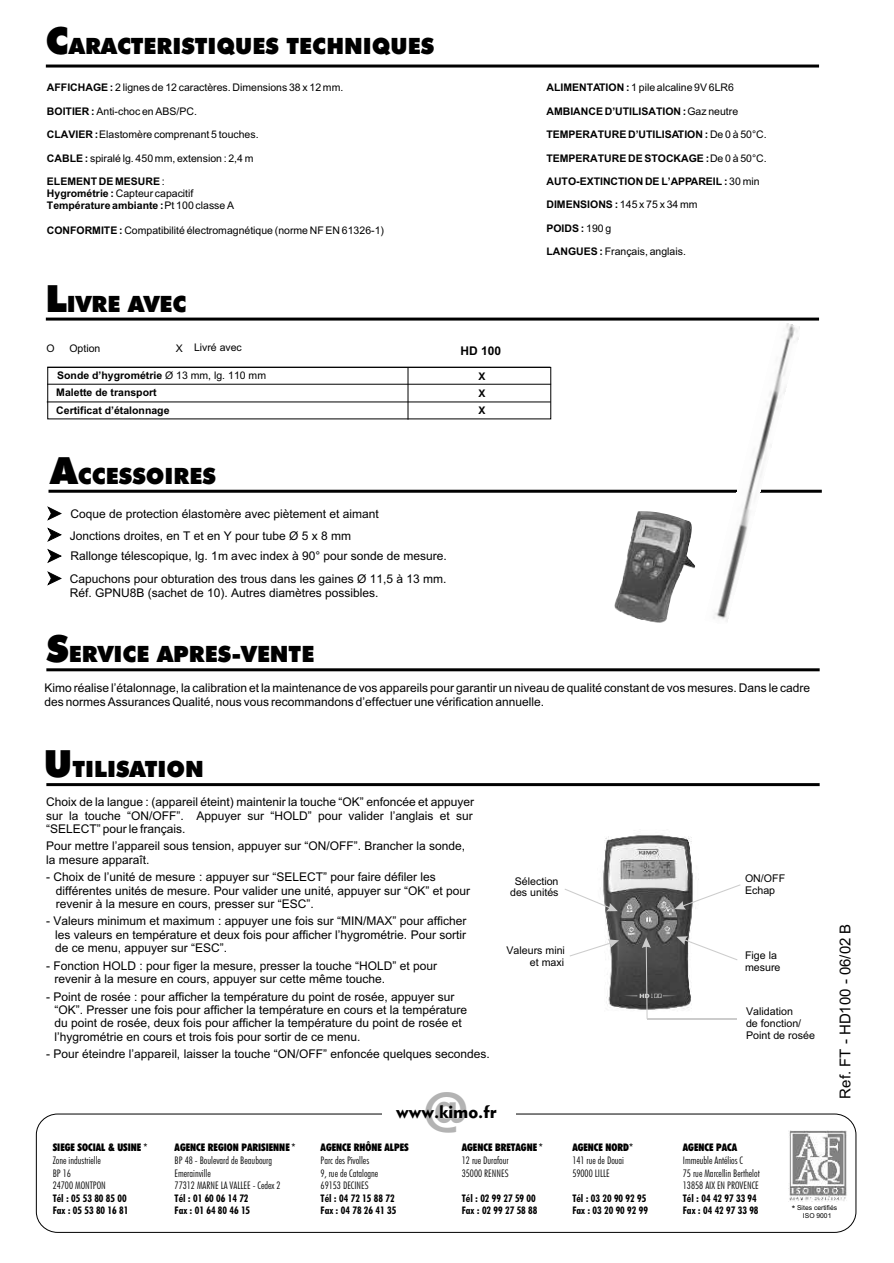
<style>
.page{position:relative;width:894px;height:1263px;background:#fff}
.page>*{position:absolute;margin:0;border:0;box-sizing:border-box;transform-origin:0 0}
.t1{font:800 45px "Albertus";color:#b3b3b3}
.t2{font:22.5px "Futura X Blk BT";color:#000}
.t3{font:18px "Geometr 415 Blk BT";color:#000}
.t4{font:15px "Arial";color:#000}
.t5{font:12px/13.4px "Arial";color:#000}
.t6{font:700 12px "Arial";color:#000}
.t7{font:10.65px/11.9px "Arial";color:#000}
.t8{font:700 10.5px/11.7px "Arial";color:#000}
.t9{font:10.5px "Arial";color:#000}
.t10{font:10.5px/12.6px "Futura Lt Cn BT";color:#000}
.t11{font:10.5px/12.6px "Futura Bd Cn BT";color:#000}
.t12{font:10.5px "Futura X Blk Cn BT";color:#000}
.t13{font:9px "Arial";color:#000}
.t14{font:6.75px/7.5px "Arial";color:#000;text-align:center}
.s1{font-size:37.5px}
.s2{font-weight:700}
.s3{font-weight:400}
.s4{font-family:"Arial"}
</style>
<div class="page">
<img style="left:602px;top:835px;width:97px;height:101px">
<hr style="left:49px;top:490px;width:773px;height:3px;background:#000">
<img style="left:704px;top:323px;width:96px;height:298px">
<hr style="left:46px;top:318px;width:773px;height:3px;background:#000">
<hr style="left:47px;top:384px;width:504px;height:1px;background:#000">
<hr style="left:47px;top:401px;width:504px;height:1px;background:#000">
<div style="left:47px;top:367px;width:504px;height:52px;border:1px solid #000"></div>
<hr style="left:408px;top:368px;width:1px;height:52px;background:#000">
<svg style="left:48px;top:507px;width:14px;height:13px"></svg>
<svg style="left:48px;top:528px;width:14px;height:14px"></svg>
<svg style="left:48px;top:572px;width:14px;height:13px"></svg>
<svg style="left:48px;top:549px;width:14px;height:14px"></svg>
<hr style="left:46px;top:65px;width:773px;height:3px;background:#000">
<div style="left:36px;top:1114px;width:820px;height:119px;border:1px solid #000;border-radius:21px"></div>
<div style="left:382px;top:1104px;width:133px;height:23px;background:#fff"></div>
<img style="left:788px;top:1130px;width:59px;height:71px">
<svg style="left:675px;top:884px;width:66px;height:26px"></svg>
<svg style="left:565px;top:889px;width:53px;height:22px"></svg>
<svg style="left:570px;top:936px;width:167px;height:83px"></svg>
<hr style="left:647px;top:1018px;width:89px;height:1px;background:#ccc">
<hr style="left:46px;top:783px;width:774px;height:3px;background:#000">
<hr style="left:46px;top:668px;width:774px;height:3px;background:#000">
<img style="left:614px;top:511px;width:81px;height:112px">
<h2 class="t2" style="left:45px;top:37px;width:390px"><span class="s1">C</span>ARACTERISTIQUES TECHNIQUES</h2>
<p class="t9" style="left:47px;top:84px;width:298px"><span class="s2">AFFICHAGE :</span> 2 lignes de 12 caractères. Dimensions 38 x 12 mm.</p>
<p class="t9" style="left:47px;top:107px;width:151px"><span class="s2">BOITIER :</span> Anti-choc en ABS/PC.</p>
<p class="t9" style="left:47px;top:131px;width:213px"><span class="s2">CLAVIER :</span> Elastomère comprenant 5 touches.</p>
<p class="t9" style="left:47px;top:154px;width:208px"><span class="s2">CABLE :</span> spiralé lg. 450 mm, extension : 2,4 m</p>
<p class="t8" style="left:47px;top:177px;width:189px">ELEMENT DE MESURE <span class="s3">:<br></span>Hygrométrie : <span class="s3">Capteur capacitif<br></span>Température ambiante : <span class="s3">Pt 100 classe A</span></p>
<p class="t9" style="left:47px;top:226px;width:339px"><span class="s2">CONFORMITE :</span> Compatibilité électromagnétique (norme NF EN 61326-1)</p>
<h2 class="t2" style="left:45px;top:295px;width:143px"><span class="s1">L</span>IVRE AVEC</h2>
<p class="t9" style="left:47px;top:345px;width:10px">O</p>
<p class="t9" style="left:69px;top:344px;width:32px">Option</p>
<p class="t9" style="left:176px;top:343px;width:68px">X Livré avec</p>
<p class="t8" style="left:57px;top:370px;width:210px">Sonde d’hygrométrie <span class="s3">Ø 13 mm, lg. 110 mm</span></p>
<p class="t8" style="left:56px;top:385px;width:115px;line-height:17.4px">Malette de transport<br>Certificat d’étalonnage</p>
<p class="t6" style="left:460px;top:346px;width:42px">HD 100</p>
<p class="t8" style="left:479px;top:369px;width:9px;line-height:17px">X<br>X</p>
<p class="t8" style="left:479px;top:405px;width:9px">X</p>
<h2 class="t2" style="left:51px;top:467px;width:167px"><span class="s1">A</span>CCESSOIRES</h2>
<p class="t5" style="left:70px;top:503px;width:310px;line-height:22.2px">Coque de protection élastomère avec piètement et aimant<br>Jonctions droites, en T et en Y pour tube Ø 5 x 8 mm</p>
<p class="t5" style="left:70px;top:574px;width:378px">Capuchons pour obturation des trous dans les gaines Ø 11,5 à 13 mm.<br>Réf. GPNU8B (sachet de 10). Autres diamètres possibles.</p>
<p class="t5" style="left:71px;top:550px;width:378px">Rallonge télescopique, lg. 1m avec index à 90° pour sonde de mesure.</p>
<p class="t9" style="left:546px;top:84px;width:189px"><span class="s2">ALIMENTATION :</span> 1 pile alcaline 9V 6LR6</p>
<p class="t8" style="left:546px;top:106px;width:193px">AMBIANCE D’UTILISATION : <span class="s3">Gaz neutre</span></p>
<p class="t8" style="left:546px;top:130px;width:222px">TEMPERATURE D’UTILISATION : <span class="s3">De 0 à 50°C.</span></p>
<p class="t8" style="left:546px;top:153px;width:222px">TEMPERATURE DE STOCKAGE :<span class="s3">De 0 à 50°C.</span></p>
<p class="t8" style="left:546px;top:200px;width:153px">DIMENSIONS : <span class="s3">145 x 75 x 34 mm</span></p>
<p class="t8" style="left:546px;top:223px;width:66px">POIDS : <span class="s3">190 g</span></p>
<p class="t9" style="left:546px;top:248px;width:141px"><span class="s2">LANGUES :</span> Français, anglais.</p>
<p class="t8" style="left:546px;top:176px;width:215px">AUTO-EXTINCTION DE L’APPAREIL : <span class="s3">30 min</span></p>
<h2 class="t2" style="left:46px;top:645px;width:269px"><span class="s1">S</span>ERVICE APRES-VENTE</h2>
<p class="t5" style="left:45px;top:683px;width:767px">Kimo réalise l’étalonnage, la calibration et la maintenance de vos appareils pour garantir un niveau de qualité constant de vos mesures. Dans le cadre des normes Assurances Qualité, nous vous recommandons d’effectuer une vérification annuelle.</p>
<h2 class="t2" style="left:44px;top:760px;width:162px"><span class="s1">U</span>TILISATION</h2>
<p class="t5" style="left:46px;top:796px;width:429px;text-align:justify">Choix de la langue : (appareil éteint) maintenir la touche “OK” enfoncée et appuyer sur la touche “ON/OFF”. Appuyer sur “HOLD” pour valider l’anglais et sur “SELECT” pour le français.</p>
<p class="t5" style="left:46px;top:841px;width:420px">Pour mettre l’appareil sous tension, appuyer sur “ON/OFF”. Brancher la sonde, la mesure apparaît.</p>
<p class="t5" style="left:56px;top:871px;width:416px;text-indent:-10px">- Choix de l’unité de mesure : appuyer sur “SELECT” pour faire défiler les différentes unités de mesure. Pour valider une unité, appuyer sur “OK” et pour revenir à la mesure en cours, presser sur “ESC”.</p>
<p class="t5" style="left:55px;top:916px;width:413px;text-align:justify;text-indent:-9px">- Valeurs minimum et maximum : appuyer une fois sur “MIN/MAX” pour afficher les valeurs en température et deux fois pour afficher l’hygrométrie. Pour sortir de ce menu, appuyer sur “ESC”.</p>
<p class="t5" style="left:55px;top:960px;width:384px;text-indent:-8px">- Fonction HOLD : pour figer la mesure, presser la touche “HOLD” et pour revenir à la mesure en cours, appuyer sur cette même touche.</p>
<p class="t5" style="left:54px;top:991px;width:414px;text-indent:-8px">- Point de rosée : pour afficher la température du point de rosée, appuyer sur “OK”. Presser une fois pour afficher la température en cours et la température du point de rosée, deux fois pour afficher la température du point de rosée et l’hygrométrie en cours et trois fois pour sortir de ce menu.</p>
<p class="t5" style="left:46px;top:1048px;width:445px">- Pour éteindre l’appareil, laisser la touche “ON/OFF” enfoncée quelques secondes.</p>
<p class="t7" style="left:510px;top:876px;width:50px;text-align:center">Sélection des unités</p>
<p class="t7" style="left:506px;top:945px;width:60px;text-align:right">Valeurs mini et maxi</p>
<h1 class="t1" style="left:424px;top:1094px;width:45px">@</h1>
<h3 class="t3" style="left:396px;top:1104px;width:102px">www.kimo.fr</h3>
<p class="t7" style="left:745px;top:874px;width:42px">ON/OFF<br>Echap</p>
<p class="t7" style="left:745px;top:950px;width:37px">Fige la mesure</p>
<p class="t7" style="left:746px;top:1006px;width:70px">Validation<br>de fonction/<br>Point de rosée</p>
<p class="t4" style="left:840px;top:1099px;width:177px;rotate:-90deg">Ref. FT - HD100 - 06/02 B</p>
<p class="t12" style="left:53px;top:1144px;width:96px">SIEGE SOCIAL &amp; USINE <span class="s4">*</span></p>
<p class="t10" style="left:53px;top:1155px;width:55px">Zone industrielle<br>BP 16<br>24700 MONTPON</p>
<p class="t11" style="left:53px;top:1193px;width:77px">Tél : 05 53 80 85 00<br>Fax : 05 53 80 16 81</p>
<p class="t12" style="left:175px;top:1144px;width:123px">AGENCE REGION PARISIENNE <span class="s4">*</span></p>
<p class="t10" style="left:175px;top:1155px;width:107px">BP 48 - Boulevard de Beaubourg<br>Emerainville<br>77312 MARNE LA VALLEE - Cedex 2</p>
<p class="t11" style="left:175px;top:1193px;width:77px">Tél : 01 60 06 14 72<br>Fax : 01 64 80 46 15</p>
<p class="t12" style="left:321px;top:1144px;width:90px">AGENCE RHÔNE ALPES</p>
<p class="t10" style="left:321px;top:1155px;width:59px">Parc des Pivolles<br>9, rue de Catalogne<br>69153 DECINES</p>
<p class="t11" style="left:321px;top:1193px;width:77px">Tél : 04 72 15 88 72<br>Fax : 04 78 26 41 35</p>
<p class="t12" style="left:462px;top:1144px;width:83px">AGENCE BRETAGNE <span class="s4">*</span></p>
<p class="t10" style="left:462px;top:1155px;width:48px">12 rue Durafour<br>35000 RENNES</p>
<p class="t11" style="left:462px;top:1193px;width:77px">Tél : 02 99 27 59 00<br>Fax : 02 99 27 58 88</p>
<p class="t13" style="left:792px;top:1206px;width:5px">*</p>
<p class="t12" style="left:572px;top:1144px;width:62px">AGENCE NORD<span class="s4">*</span></p>
<p class="t10" style="left:572px;top:1155px;width:53px">141 rue de Douai<br>59000 LILLE</p>
<p class="t11" style="left:572px;top:1193px;width:77px">Tél : 03 20 90 92 95<br>Fax : 03 20 90 92 99</p>
<p class="t12" style="left:683px;top:1144px;width:56px">AGENCE PACA</p>
<p class="t10" style="left:683px;top:1155px;width:78px">Immeuble Antélios C<br>75 rue Marcellin Berthelot<br>13858 AIX EN PROVENCE</p>
<p class="t11" style="left:683px;top:1193px;width:77px">Tél : 04 42 97 33 94<br>Fax : 04 42 97 33 98</p>
<p class="t14" style="left:797px;top:1205px;width:42px">Sites certifiés<br>ISO 9001</p>
</div>
